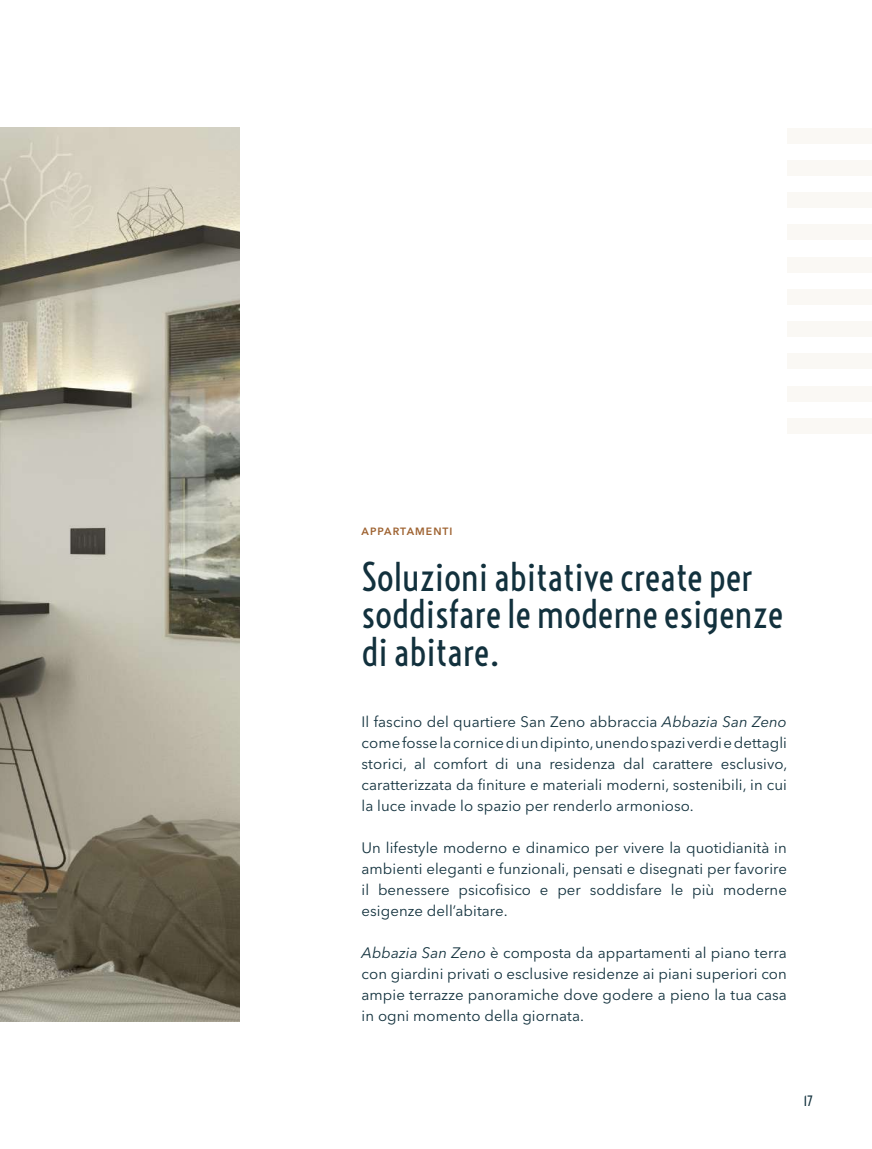
<style>
.page{position:relative;width:872px;height:1149px;background:#fff}
.page>*{position:absolute;margin:0;border:0;box-sizing:border-box;transform-origin:0 0}
.t1{font:37.5px/37.5px "Voltaire";letter-spacing:-.01em;color:#12313d}
.t2{font:15px/21px "Avenir Next LT Pro";letter-spacing:.005em;color:#12313d;text-align:justify}
.t3{font:13.5px "Voltaire";color:#12313d}
.t4{font:600 10.5px "Avenir Next LT Pro";letter-spacing:.1em;color:#9e6230}
.s1{font-style:italic}
</style>
<div class="page">
<img style="left:0;top:128px;width:240px;height:892px">
<div style="left:787px;top:159px;width:85px;height:16px;background:#faf8f4"></div>
<div style="left:787px;top:128px;width:85px;height:16px;background:#faf8f4"></div>
<div style="left:787px;top:224px;width:85px;height:16px;background:#faf8f4"></div>
<div style="left:787px;top:192px;width:85px;height:16px;background:#faf8f4"></div>
<div style="left:787px;top:288px;width:85px;height:16px;background:#faf8f4"></div>
<div style="left:787px;top:257px;width:85px;height:16px;background:#faf8f4"></div>
<div style="left:787px;top:353px;width:85px;height:16px;background:#faf8f4"></div>
<div style="left:787px;top:321px;width:85px;height:16px;background:#faf8f4"></div>
<div style="left:787px;top:418px;width:85px;height:15px;background:#faf8f4"></div>
<div style="left:787px;top:386px;width:85px;height:16px;background:#faf8f4"></div>
<p class="t4" style="left:361px;top:524px;width:92px">APPARTAMENTI</p>
<h1 class="t1" style="left:361px;top:558px;width:423px">Soluzioni abitative create per soddisfare le moderne esigenze di abitare.</h1>
<p class="t2" style="left:361px;top:711px;width:427px">Il fascino del quartiere San Zeno abbraccia <span class="s1">Abbazia San Zeno </span>come fosse la cornice di un dipinto, unendo spazi verdi e dettagli storici, al comfort di una residenza dal carattere esclusivo, caratterizzata da finiture e materiali moderni, sostenibili, in cui la luce invade lo spazio per renderlo armonioso.</p>
<p class="t2" style="left:361px;top:837px;width:427px">Un lifestyle moderno e dinamico per vivere la quotidianità in ambienti eleganti e funzionali, pensati e disegnati per favorire il benessere psicofisico e per soddisfare le più moderne esigenze dell’abitare.</p>
<p class="t2" style="left:361px;top:942px;width:427px"><span class="s1">Abbazia San Zeno</span> è composta da appartamenti al piano terra con giardini privati o esclusive residenze ai piani superiori con ampie terrazze panoramiche dove godere a pieno la tua casa in ogni momento della giornata.</p>
<p class="t3" style="left:803px;top:1092px;width:11px">17</p>
</div>
